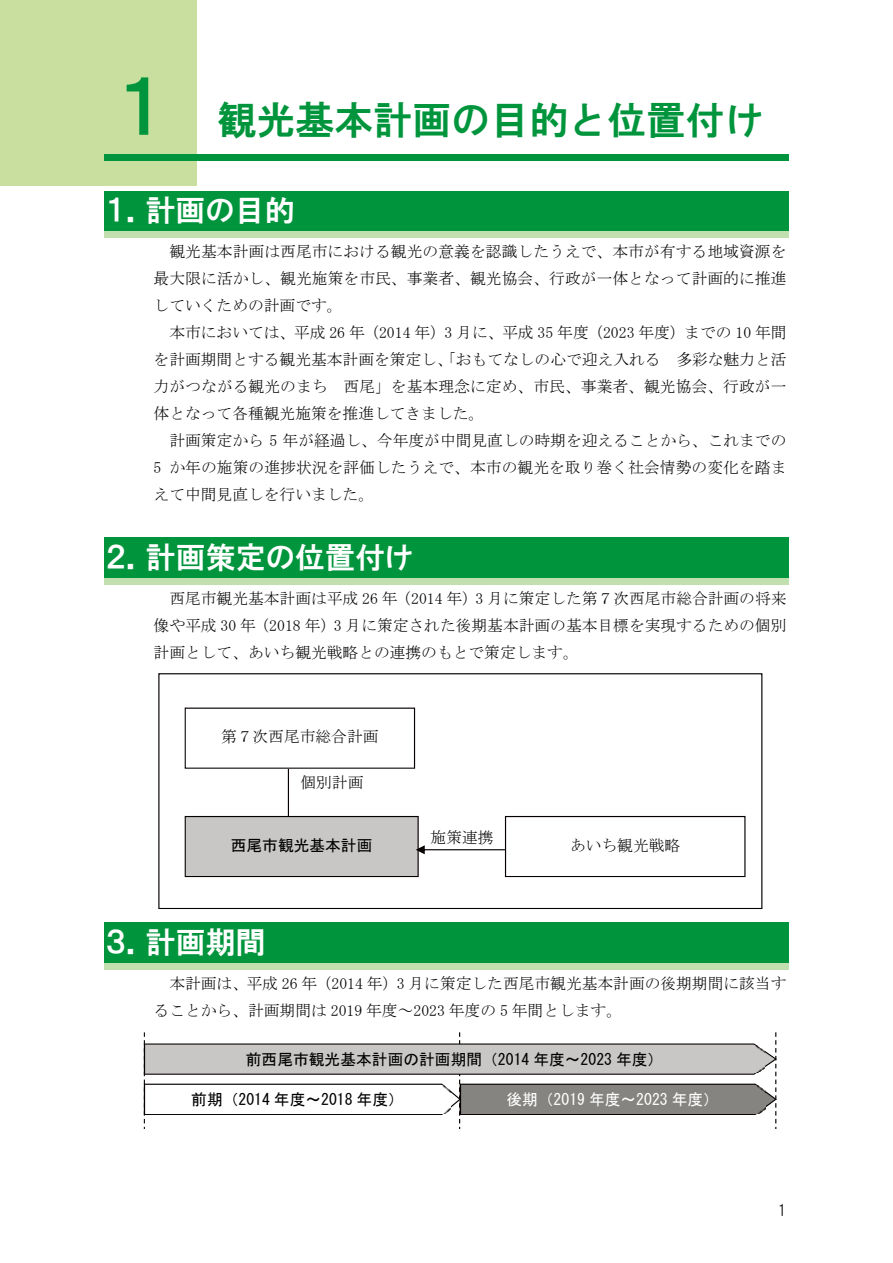
<style>
.page{position:relative;width:893px;height:1263px;background:#fff}
.page>*{position:absolute;margin:0;border:0;box-sizing:border-box;transform-origin:0 0}
.t1{font:39px "HGS Gothic E";color:#00953c}
.t2{font:30px "HGP Gothic E";color:#fff}
.t3{font:15.75px/27px "MS Mincho";color:#000;text-align:justify}
.t4{font:15.75px "MS Gothic";color:#000}
.t5{font:15.75px "MS Gothic";color:#fff}
.t6{font:15.75px "HGS Gothic M";color:#000}
.s1{font-size:72px}
</style>
<div class="page">
<div style="left:0;top:0;width:196px;height:185px;background:#c9df9f"></div>
<div style="left:104px;top:154px;width:685px;height:7px;background:#00953c"></div>
<div style="left:104px;top:191px;width:685px;height:40px;background:#00953c"></div>
<div style="left:104px;top:231px;width:685px;height:7px;background:#c2dfb0"></div>
<div style="left:104px;top:538px;width:685px;height:40px;background:#00953c"></div>
<div style="left:104px;top:578px;width:685px;height:7px;background:#c2dfb0"></div>
<div style="left:104px;top:922px;width:685px;height:41px;background:#00953c"></div>
<div style="left:104px;top:963px;width:685px;height:6px;background:#c2dfb0"></div>
<svg style="left:158px;top:673px;width:604px;height:236px"></svg>
<svg style="left:185px;top:707px;width:560px;height:170px"></svg>
<svg style="left:144px;top:1032px;width:633px;height:97px"></svg>
<div style="left:460px;top:1085px;width:305px;height:28px;background:#858480"></div>
<h1 class="t1" style="left:106px;top:100px;width:658px"><span class="s1">１</span> 観光基本計画の目的と位置付け</h1>
<h2 class="t2" style="left:106px;top:195px;width:190px">１．計画の目的</h2>
<p class="t3" style="left:154px;top:238px;width:634px;text-indent:16px">観光基本計画は西尾市における観光の意義を認識したうえで、本市が有する地域資源を最大限に活かし、観光施策を市民、事業者、観光協会、行政が一体となって計画的に推進していくための計画です。</p>
<p class="t3" style="left:154px;top:319px;width:634px;text-indent:16px">本市においては、平成 26 年（2014 年）3 月に、平成 35 年度（2023 年度）までの 10 年間を計画期間とする観光基本計画を策定し、「おもてなしの心で迎え入れる 多彩な魅力と活力がつながる観光のまち 西尾」を基本理念に定め、市民、事業者、観光協会、行政が一体となって各種観光施策を推進してきました。</p>
<p class="t3" style="left:154px;top:427px;width:634px;text-indent:16px">計画策定から 5 年が経過し、今年度が中間見直しの時期を迎えることから、これまでの5 か年の施策の進捗状況を評価したうえで、本市の観光を取り巻く社会情勢の変化を踏まえて中間見直しを行いました。</p>
<h2 class="t2" style="left:106px;top:542px;width:308px">２．計画策定の位置付け</h2>
<p class="t3" style="left:154px;top:585px;width:634px;text-indent:16px">西尾市観光基本計画は平成 26 年（2014 年）3 月に策定した第７次西尾市総合計画の将来像や平成 30 年（2018 年）3 月に策定された後期基本計画の基本目標を実現するための個別計画として、あいち観光戦略との連携のもとで策定します。</p>
<p class="t3" style="left:221px;top:723px;width:159px">第７次西尾市総合計画</p>
<p class="t3" style="left:300px;top:769px;width:64px">個別計画</p>
<p class="t4" style="left:231px;top:837px;width:143px">西尾市観光基本計画</p>
<p class="t3" style="left:431px;top:823px;width:64px">施策連携</p>
<p class="t3" style="left:570px;top:831px;width:112px">あいち観光戦略</p>
<h2 class="t2" style="left:106px;top:927px;width:161px">３．計画期間</h2>
<p class="t3" style="left:154px;top:970px;width:634px;text-indent:16px">本計画は、平成 26 年（2014 年）3 月に策定した西尾市観光基本計画の後期期間に該当することから、計画期間は 2019 年度～2023 年度の 5 年間とします。</p>
<p class="t4" style="left:246px;top:1051px;width:419px">前西尾市観光基本計画の計画期間（2014 年度～2023 年度）</p>
<p class="t4" style="left:191px;top:1091px;width:214px">前期（2014 年度～2018 年度）</p>
<p class="t5" style="left:506px;top:1091px;width:214px">後期（2019 年度～2023 年度）</p>
<p class="t6" style="left:777px;top:1202px;width:11px">1</p>
</div>
